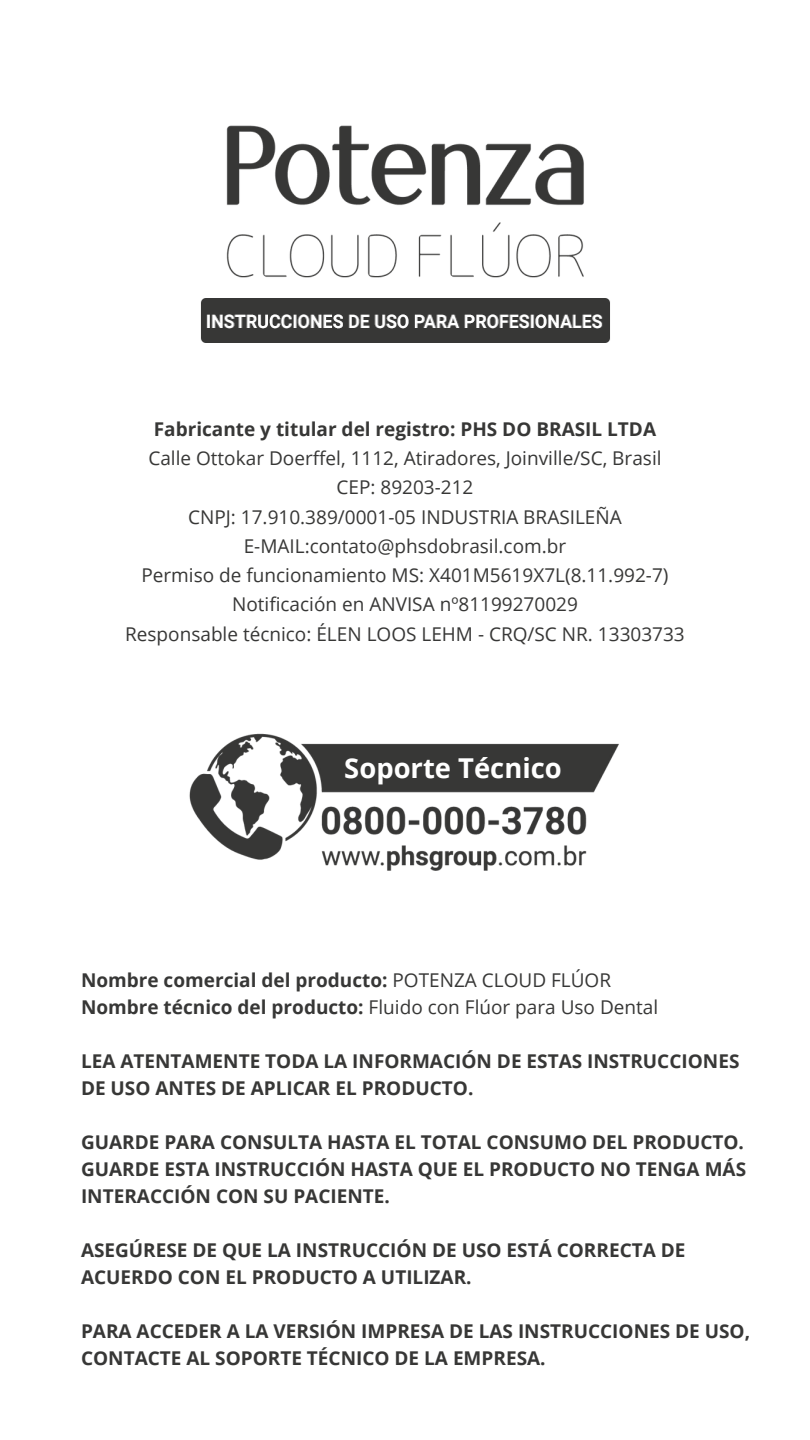
<style>
.page{position:relative;width:810px;height:1440px;background:#fff}
.page>*{position:absolute;margin:0;border:0;box-sizing:border-box;transform-origin:0 0}
.t1{font:700 27.4px "Open Sans";color:#fff}
.t2{font:700 19px/27px "Open Sans";color:#373736}
.t3{font:19px/29.2px "Open Sans";color:#373736;text-align:center}
.s1{font-weight:400}
</style>
<div class="page">
<img style="left:226px;top:125px;width:358px;height:153px">
<img style="left:189px;top:733px;width:430px;height:138px">
<div style="left:325px;top:748px;width:256px;height:40px;background:#373736"></div>
<img style="left:200px;top:298px;width:410px;height:45px">
<p class="t2" style="left:154px;top:415px;width:504px">Fabricante y titular del registro: PHS DO BRASIL LTDA</p>
<p class="t3" style="left:125px;top:443px;width:561px">Calle Ottokar Doerffel, 1112, Atiradores, Joinville/SC, Brasil<br>CEP: 89203-212<br>CNPJ: 17.910.389/0001-05 INDUSTRIA BRASILEÑA E-MAIL:contato@phsdobrasil.com.br<br>Permiso de funcionamiento MS: X401M5619X7L(8.11.992-7)<br>Notificación en ANVISA nº81199270029<br>Responsable técnico: ÉLEN LOOS LEHM - CRQ/SC NR. 13303733</p>
<h1 class="t1" style="left:344px;top:748px;width:219px">Soporte Técnico</h1>
<p class="t2" style="left:81px;top:966px;width:579px">Nombre comercial del producto: <span class="s1">POTENZA CLOUD FLÚOR<br></span>Nombre técnico del producto: <span class="s1">Fluido con Flúor para Uso Dental</span></p>
<p class="t2" style="left:81px;top:1047px;width:660px">LEA ATENTAMENTE TODA LA INFORMACIÓN DE ESTAS INSTRUCCIONES<br>DE USO ANTES DE APLICAR EL PRODUCTO.</p>
<p class="t2" style="left:81px;top:1128px;width:667px;text-align:justify">GUARDE PARA CONSULTA HASTA EL TOTAL CONSUMO DEL PRODUCTO.<br>GUARDE ESTA INSTRUCCIÓN HASTA QUE EL PRODUCTO NO TENGA MÁS INTERACCIÓN CON SU PACIENTE.</p>
<p class="t2" style="left:81px;top:1236px;width:606px">ASEGÚRESE DE QUE LA INSTRUCCIÓN DE USO ESTÁ CORRECTA DE<br>ACUERDO CON EL PRODUCTO A UTILIZAR.</p>
<p class="t2" style="left:81px;top:1317px;width:671px">PARA ACCEDER A LA VERSIÓN IMPRESA DE LAS INSTRUCCIONES DE USO,<br>CONTACTE AL SOPORTE TÉCNICO DE LA EMPRESA.</p>
</div>
